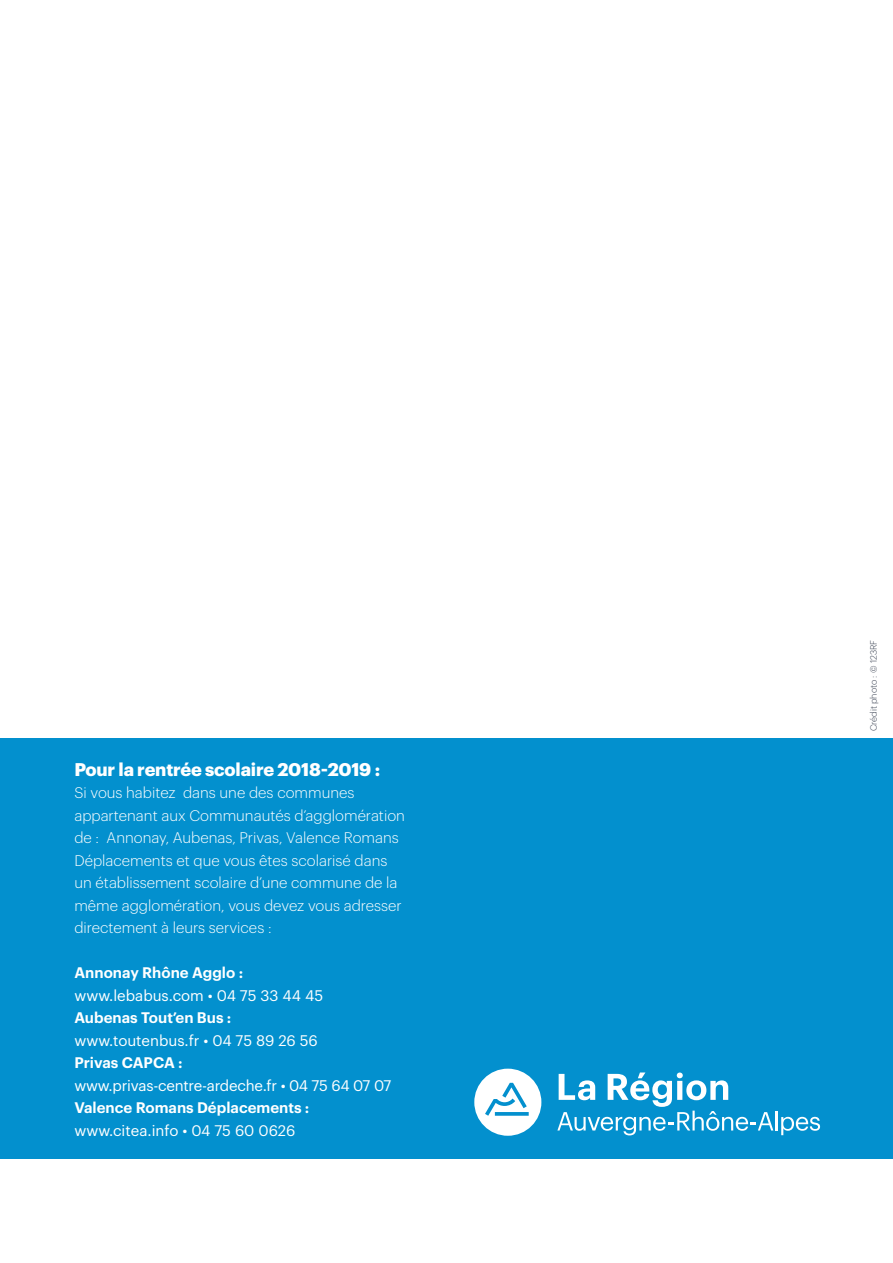
<style>
.page{position:relative;width:893px;height:1263px;background:#fff}
.page>*{position:absolute;margin:0;border:0;box-sizing:border-box;transform-origin:0 0}
.t1{font:700 18px "Graphik";letter-spacing:-.01em;color:#fff}
.t2{font:300 15px/22.5px "Graphik";color:#fff}
.t3{font:15px "Graphik";color:#fff}
.t4{font:600 15px "Graphik";color:#fff}
.t5{font:300 9px "Graphik";color:#384050}
</style>
<div class="page">
<div style="left:0;top:738px;width:893px;height:421px;background:#0390ce"></div>
<svg style="left:557px;top:1072px;width:216px;height:63px"></svg>
<hr style="left:776px;top:1110px;width:2px;height:20px;background:#fff">
<svg style="left:781px;top:1117px;width:39px;height:18px"></svg>
<svg style="left:474px;top:1069px;width:67px;height:67px"></svg>
<p class="t1" style="left:74px;top:755px;width:307px">Pour la rentrée scolaire 2018-2019 :</p>
<p class="t2" style="left:74px;top:780px;width:332px">Si vous habitez dans une des communes appartenant aux Communautés d’agglomération de : Annonay, Aubenas, Privas, Valence Romans Déplacements et que vous êtes scolarisé dans un établissement scolaire d’une commune de la même agglomération, vous devez vous adresser directement à leurs services :</p>
<p class="t4" style="left:74px;top:961px;width:170px">Annonay Rhône Agglo :</p>
<p class="t3" style="left:74px;top:984px;width:250px">www.lebabus.com • 04 75 33 44 45</p>
<p class="t4" style="left:74px;top:1006px;width:158px">Aubenas Tout’en Bus :</p>
<p class="t3" style="left:74px;top:1029px;width:245px">www.toutenbus.fr • 04 75 89 26 56</p>
<p class="t4" style="left:74px;top:1051px;width:110px">Privas CAPCA :</p>
<p class="t3" style="left:74px;top:1074px;width:318px">www.privas-centre-ardeche.fr • 04 75 64 07 07</p>
<p class="t4" style="left:74px;top:1096px;width:237px">Valence Romans Déplacements :</p>
<p class="t3" style="left:74px;top:1119px;width:222px">www.citea.info • 04 75 60 0626</p>
<p class="t5" style="left:867px;top:731px;width:93px;rotate:-90deg">Crédit photo : © 123RF</p>
</div>
